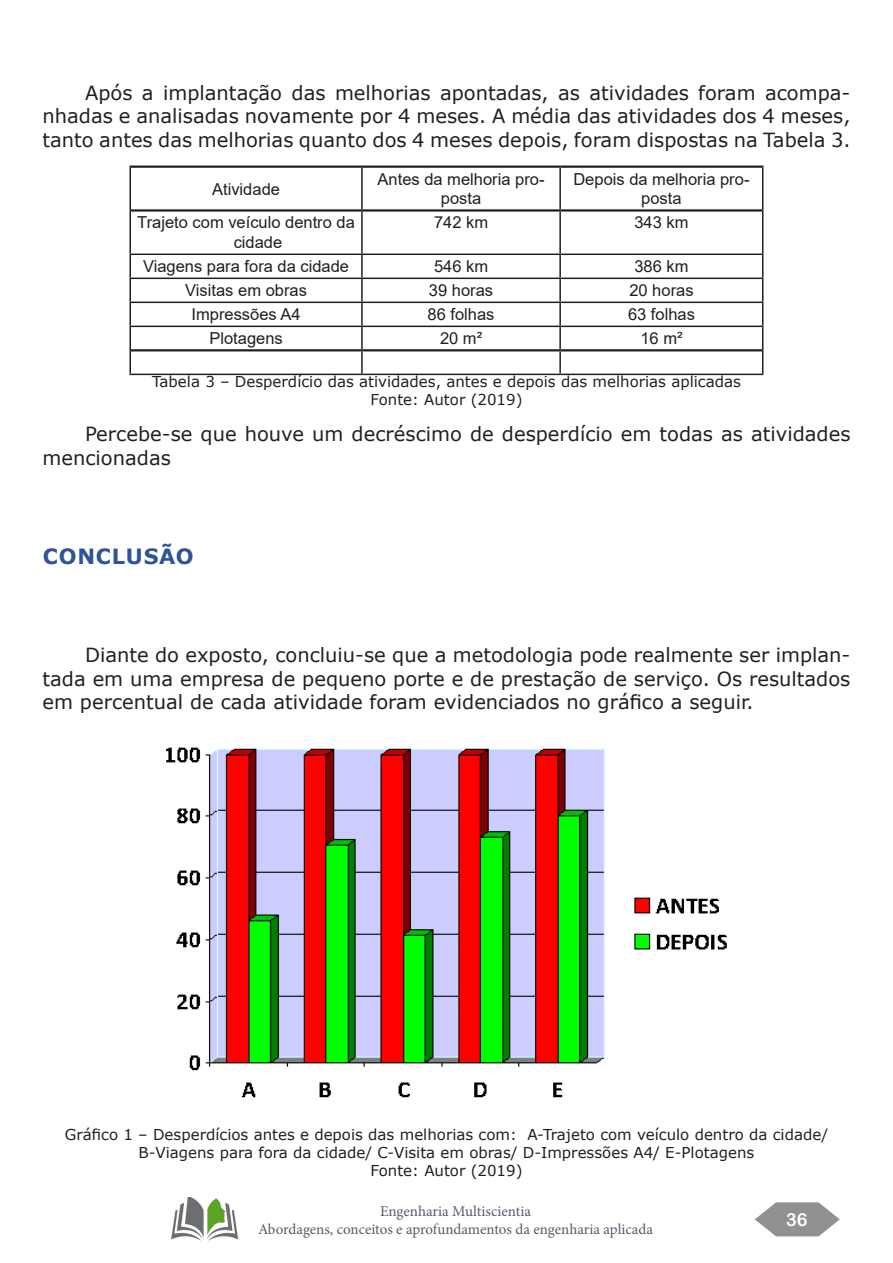
<style>
.page{position:relative;width:893px;height:1263px;background:#fff}
.page>*{position:absolute;margin:0;border:0;box-sizing:border-box;transform-origin:0 0}
.t1{font:700 21px "Verdana";letter-spacing:.035em;color:#2f5496}
.t2{font:19.5px/23.4px "Verdana";color:#231f20;text-align:justify}
.t3{font:18px "Arial Rounded MT Bold";color:#fff}
.t4{font:16.5px/19.8px "Arial";color:#231f20;text-align:center}
.t5{font:15px/18px "Verdana";color:#231f20;text-align:center}
.t6{font:15px/18px "Minion Pro";color:#555c69;text-align:center}
</style>
<div class="page">
<svg style="left:755px;top:1202px;width:85px;height:34px"></svg>
<img style="left:171px;top:1197px;width:67px;height:43px">
<hr style="left:129px;top:168px;width:2px;height:42px;background:#231f20">
<hr style="left:361px;top:168px;width:2px;height:41px;background:#231f20">
<hr style="left:559px;top:168px;width:2px;height:41px;background:#231f20">
<hr style="left:762px;top:168px;width:1px;height:42px;background:#231f20">
<hr style="left:129px;top:210px;width:2px;height:44px;background:#231f20">
<hr style="left:361px;top:212px;width:2px;height:42px;background:#231f20">
<hr style="left:559px;top:212px;width:2px;height:42px;background:#231f20">
<hr style="left:762px;top:210px;width:1px;height:44px;background:#231f20">
<hr style="left:129px;top:254px;width:233px;height:1px;background:#231f20">
<hr style="left:129px;top:255px;width:2px;height:23px;background:#231f20">
<hr style="left:362px;top:254px;width:198px;height:1px;background:#231f20">
<hr style="left:361px;top:255px;width:2px;height:23px;background:#231f20">
<hr style="left:560px;top:254px;width:203px;height:1px;background:#231f20">
<hr style="left:559px;top:255px;width:2px;height:23px;background:#231f20">
<hr style="left:129px;top:278px;width:233px;height:1px;background:#231f20">
<hr style="left:129px;top:279px;width:2px;height:23px;background:#231f20">
<hr style="left:362px;top:278px;width:198px;height:1px;background:#231f20">
<hr style="left:361px;top:279px;width:2px;height:23px;background:#231f20">
<hr style="left:560px;top:278px;width:203px;height:1px;background:#231f20">
<hr style="left:559px;top:279px;width:2px;height:23px;background:#231f20">
<hr style="left:129px;top:302px;width:233px;height:1px;background:#231f20">
<hr style="left:129px;top:303px;width:2px;height:23px;background:#231f20">
<hr style="left:362px;top:302px;width:198px;height:1px;background:#231f20">
<hr style="left:361px;top:303px;width:2px;height:23px;background:#231f20">
<hr style="left:560px;top:302px;width:203px;height:1px;background:#231f20">
<hr style="left:559px;top:303px;width:2px;height:23px;background:#231f20">
<hr style="left:129px;top:326px;width:233px;height:1px;background:#231f20">
<hr style="left:129px;top:327px;width:2px;height:23px;background:#231f20">
<hr style="left:362px;top:326px;width:198px;height:1px;background:#231f20">
<hr style="left:361px;top:327px;width:2px;height:22px;background:#231f20">
<hr style="left:560px;top:326px;width:203px;height:1px;background:#231f20">
<hr style="left:559px;top:327px;width:2px;height:22px;background:#231f20">
<hr style="left:129px;top:350px;width:2px;height:24px;background:#231f20">
<hr style="left:361px;top:351px;width:2px;height:23px;background:#231f20">
<hr style="left:559px;top:351px;width:2px;height:23px;background:#231f20">
<svg style="left:762px;top:255px;width:1px;height:119px"></svg>
<hr style="left:129px;top:374px;width:233px;height:1px;background:#231f20">
<hr style="left:362px;top:374px;width:198px;height:1px;background:#231f20">
<hr style="left:560px;top:374px;width:203px;height:1px;background:#231f20">
<hr style="left:129px;top:166px;width:233px;height:2px;background:#231f20">
<hr style="left:362px;top:166px;width:198px;height:2px;background:#231f20">
<hr style="left:560px;top:166px;width:203px;height:2px;background:#231f20">
<hr style="left:131px;top:209px;width:231px;height:3px;background:#231f20">
<hr style="left:362px;top:209px;width:198px;height:3px;background:#231f20">
<hr style="left:560px;top:209px;width:202px;height:3px;background:#231f20">
<hr style="left:362px;top:349px;width:198px;height:2px;background:#231f20">
<hr style="left:560px;top:349px;width:202px;height:2px;background:#231f20">
<hr style="left:131px;top:349px;width:231px;height:2px;background:#231f20">
<img style="left:166px;top:747px;width:561px;height:351px">
<p class="t2" style="left:43px;top:81px;width:809px;text-indent:43px">Após a implantação das melhorias apontadas, as atividades foram acompa&shy;nhadas e analisadas novamente por 4 meses. A média das atividades dos 4 meses, tanto antes das melhorias quanto dos 4 meses depois, foram dispostas na Tabela 3.</p>
<p class="t4" style="left:212px;top:179px;width:69px">Atividade</p>
<p class="t4" style="left:378px;top:169px;width:168px">Antes da melhoria pro&shy;posta</p>
<p class="t4" style="left:573px;top:169px;width:178px">Depois da melhoria pro&shy;posta</p>
<p class="t4" style="left:234px;top:213px;width:123px;text-align:left;text-indent:-96px">Trajeto com veículo dentro da cidade</p>
<p class="t4" style="left:434px;top:213px;width:56px">742 km</p>
<p class="t4" style="left:634px;top:213px;width:56px">343 km</p>
<p class="t4" style="left:143px;top:256px;width:208px">Viagens para fora da cidade</p>
<p class="t4" style="left:434px;top:256px;width:56px">546 km</p>
<p class="t4" style="left:634px;top:256px;width:56px">386 km</p>
<p class="t4" style="left:185px;top:280px;width:123px">Visitas em obras</p>
<p class="t4" style="left:429px;top:280px;width:66px">39 horas</p>
<p class="t4" style="left:629px;top:280px;width:66px">20 horas</p>
<p class="t4" style="left:192px;top:304px;width:111px">Impressões A4</p>
<p class="t4" style="left:428px;top:304px;width:68px">86 folhas</p>
<p class="t4" style="left:628px;top:304px;width:68px">63 folhas</p>
<p class="t4" style="left:209px;top:328px;width:75px">Plotagens</p>
<p class="t4" style="left:440px;top:328px;width:44px">20 m²</p>
<p class="t4" style="left:640px;top:328px;width:44px">16 m²</p>
<p class="t5" style="left:152px;top:372px;width:590px">Tabela 3 – Desperdício das atividades, antes e depois das melhorias aplicadas<br>Fonte: Autor (2019)</p>
<p class="t2" style="left:43px;top:422px;width:809px;text-indent:43px">Percebe-se que houve um decréscimo de desperdício em todas as atividades mencionadas</p>
<p class="t1" style="left:43px;top:542px;width:152px">CONCLUSÃO</p>
<p class="t2" style="left:43px;top:643px;width:809px;text-indent:43px">Diante do exposto, concluiu-se que a metodologia pode realmente ser implan&shy;tada em uma empresa de pequeno porte e de prestação de serviço. Os resultados em percentual de cada atividade foram evidenciados no gráfico a seguir.</p>
<p class="t5" style="left:65px;top:1125px;width:765px">Gráfico 1 – Desperdícios antes e depois das melhorias com: A-Trajeto com veículo dentro da cidade/<br>B-Viagens para fora da cidade/ C-Visita em obras/ D-Impressões A4/ E-Plotagens<br>Fonte: Autor (2019)</p>
<p class="t6" style="left:258px;top:1202px;width:396px">Engenharia Multiscientia<br>Abordagens, conceitos e aprofundamentos da engenharia aplicada</p>
<p class="t3" style="left:786px;top:1209px;width:23px">36</p>
</div>
